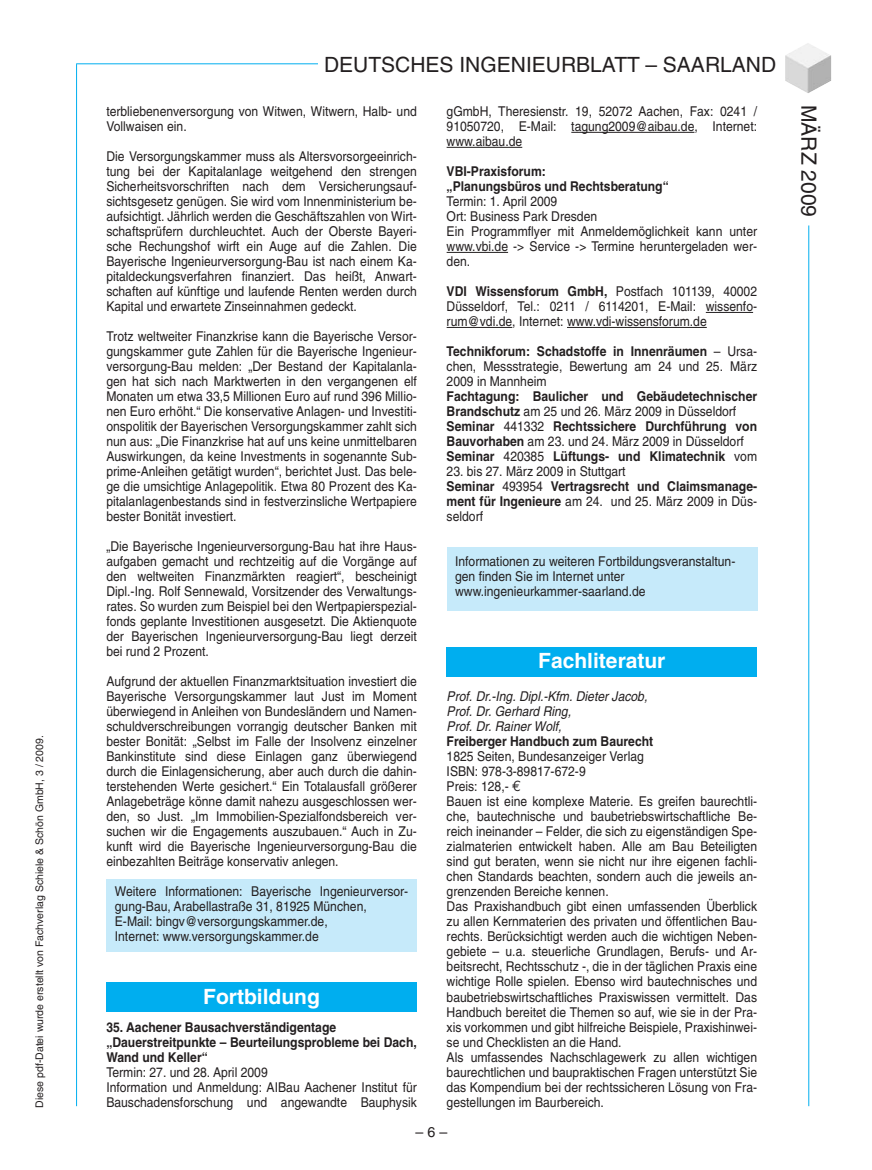
<style>
.page{position:relative;width:872px;height:1170px;background:#fff}
.page>*{position:absolute;margin:0;border:0;box-sizing:border-box;transform-origin:0 0}
.t1{font:21px "Helvetica";color:#231f20}
.t2{font:700 21px "Helvetica";color:#fff}
.t3{font:14.25px "Helvetica";color:#231f20}
.t4{font:13.5px/15px "Helvetica";color:#231f20;scale:.9 1}
.t5{font:700 13.5px/15px "Helvetica";color:#231f20;scale:.9 1}
.t6{font:italic 13.5px/15px "Helvetica";color:#231f20;scale:.9 1}
.t7{font:10.5px "Helvetica";color:#231f20}
.s1{font-weight:700}
.s2{font-weight:400}
.s3{font-family:"Euro Mono";font-size:15px}
</style>
<div class="page">
<div style="left:447px;top:546px;width:310px;height:64px;background:#c6eafa"></div>
<div style="left:106px;top:879px;width:311px;height:72px;background:#c6eafa"></div>
<hr style="left:76px;top:64px;width:1px;height:1042px;background:#00aeef">
<hr style="left:76px;top:63px;width:260px;height:1px;background:#00aeef">
<img style="left:785px;top:43px;width:46px;height:50px">
<div style="left:318px;top:55px;width:459px;height:30px;background:#fff"></div>
<hr style="left:808px;top:225px;width:1px;height:881px;background:#00aeef">
<hr style="left:571px;top:132px;width:123px;height:1px;background:#231f20">
<hr style="left:446px;top:147px;width:76px;height:1px;background:#231f20">
<hr style="left:446px;top:252px;width:62px;height:1px;background:#231f20">
<hr style="left:706px;top:312px;width:47px;height:1px;background:#231f20">
<hr style="left:446px;top:327px;width:66px;height:1px;background:#231f20">
<hr style="left:567px;top:327px;width:140px;height:1px;background:#231f20">
<div style="left:106px;top:982px;width:311px;height:30px;background:#00aeef"></div>
<div style="left:446px;top:647px;width:311px;height:30px;background:#00aeef"></div>
<p class="t7" style="left:36px;top:1107px;width:374px;rotate:-90deg">Diese pdf-Datei wurde erstellt von Fachverlag Schiele &amp; Schön GmbH, 3 / 2009.</p>
<h1 class="t1" style="left:324px;top:57px;width:453px">DEUTSCHES INGENIEURBLATT – SAARLAND</h1>
<p class="t4" style="left:106px;top:105px;width:346px">terbliebenenversorgung von Witwen, Witwern, Halb- und<br>Vollwaisen ein.</p>
<p class="t4" style="left:106px;top:150px;width:346px;text-align:justify">Die Versorgungskammer muss als Altersvorsorgeeinrich&shy;tung bei der Kapitalanlage weitgehend den strengen Sicherheitsvorschriften nach dem Versicherungsauf&shy;sichtsgesetz genügen. Sie wird vom Innenministerium be&shy;aufsichtigt. Jährlich werden die Geschäftszahlen von Wirt&shy;schaftsprüfern durchleuchtet. Auch der Oberste Bayeri&shy;sche Rechungshof wirft ein Auge auf die Zahlen. Die Bayerische Ingenieurversorgung-Bau ist nach einem Ka&shy;pitaldeckungsverfahren finanziert. Das heißt, Anwart&shy;schaften auf künftige und laufende Renten werden durch Kapital und erwartete Zinseinnahmen gedeckt.</p>
<p class="t4" style="left:106px;top:330px;width:346px;text-align:justify">Trotz weltweiter Finanzkrise kann die Bayerische Versor&shy;gungskammer gute Zahlen für die Bayerische Ingenieur&shy;versorgung-Bau melden: „Der Bestand der Kapitalanla&shy;gen hat sich nach Marktwerten in den vergangenen elf Monaten um etwa 33,5 Millionen Euro auf rund 396 Millio&shy;nen Euro erhöht.“ Die konservative Anlagen- und Investiti&shy;onspolitik der Bayerischen Versorgungskammer zahlt sich nun aus: „Die Finanzkrise hat auf uns keine unmittelbaren Auswirkungen, da keine Investments in sogenannte Sub&shy;prime-Anleihen getätigt wurden“, berichtet Just. Das bele&shy;ge die umsichtige Anlagepolitik. Etwa 80 Prozent des Ka&shy;pitalanlagenbestands sind in festverzinsliche Wertpapiere bester Bonität investiert.</p>
<p class="t4" style="left:106px;top:540px;width:346px;text-align:justify">„Die Bayerische Ingenieurversorgung-Bau hat ihre Haus&shy;aufgaben gemacht und rechtzeitig auf die Vorgänge auf den weltweiten Finanzmärkten reagiert“, bescheinigt Dipl.-Ing. Rolf Sennewald, Vorsitzender des Verwaltungs&shy;rates. So wurden zum Beispiel bei den Wertpapierspezial&shy;fonds geplante Investitionen ausgesetzt. Die Aktienquote der Bayerischen Ingenieurversorgung-Bau liegt derzeit bei rund 2 Prozent.</p>
<p class="t4" style="left:106px;top:675px;width:346px;text-align:justify">Aufgrund der aktuellen Finanzmarktsituation investiert die Bayerische Versorgungskammer laut Just im Moment überwiegend in Anleihen von Bundesländern und Namen&shy;schuldverschreibungen vorrangig deutscher Banken mit bester Bonität: „Selbst im Falle der Insolvenz einzelner Bankinstitute sind diese Einlagen ganz überwiegend durch die Einlagensicherung, aber auch durch die dahin&shy;terstehenden Werte gesichert.“ Ein Totalausfall größerer Anlagebeträge könne damit nahezu ausgeschlossen wer&shy;den, so Just. „Im Immobilien-Spezialfondsbereich ver&shy;suchen wir die Engagements auszubauen.“ Auch in Zu&shy;kunft wird die Bayerische Ingenieurversorgung-Bau die einbezahlten Beiträge konservativ anlegen.</p>
<p class="t4" style="left:115px;top:885px;width:327px">Weitere Informationen: Bayerische Ingenieurversor&shy;gung-Bau, Arabellastraße 31, 81925 München,<br>E-Mail: bingv@versorgungskammer.de,<br>Internet: www.versorgungskammer.de</p>
<h1 class="t2" style="left:203px;top:988px;width:118px">Fortbildung</h1>
<p class="t5" style="left:106px;top:1020px;width:346px">35. Aachener Bausachverständigentage „Dauerstreitpunkte – Beurteilungsprobleme bei Dach,<br>Wand und Keller“</p>
<p class="t4" style="left:106px;top:1065px;width:346px">Termin: 27. und 28. April 2009<br>Information und Anmeldung: AIBau Aachener Institut für<br>Bauschadensforschung und angewandte Bauphysik</p>
<p class="t4" style="left:446px;top:105px;width:346px;text-align:justify">gGmbH, Theresienstr. 19, 52072 Aachen, Fax: 0241 / 91050720, E-Mail: tagung2009@aibau.de, Internet: www.aibau.de</p>
<p class="t5" style="left:446px;top:165px;width:248px">VBI-Praxisforum:<br>„Planungsbüros und Rechtsberatung“</p>
<p class="t4" style="left:446px;top:195px;width:346px">Termin: 1. April 2009<br>Ort: Business Park Dresden<br>Ein Programmflyer mit Anmeldemöglichkeit kann unter www.vbi.de -&gt; Service -&gt; Termine heruntergeladen wer&shy;den.</p>
<p class="t4" style="left:446px;top:285px;width:346px;text-align:justify"><span class="s1">VDI Wissensforum GmbH,</span> Postfach 101139, 40002<br>Düsseldorf, Tel.: 0211 / 6114201, E-Mail: wissenfo&shy;rum@vdi.de, Internet: www.vdi-wissensforum.de</p>
<p class="t4" style="left:446px;top:345px;width:346px;text-align:justify"><span class="s1">Technikforum: Schadstoffe in Innenräumen</span> – Ursa&shy;chen, Messstrategie, Bewertung am 24 und 25. März 2009 in Mannheim</p>
<p class="t5" style="left:446px;top:390px;width:346px">Fachtagung: Baulicher und Gebäudetechnischer Brandschutz <span class="s2">am 25 und 26. März 2009 in Düsseldorf </span>Seminar <span class="s2">441332</span> Rechtssichere Durchführung von Bauvorhaben <span class="s2">am 23. und 24. März 2009 in Düsseldorf </span>Seminar <span class="s2">420385</span> Lüftungs- und Klimatechnik <span class="s2">vom</span></p>
<p class="t4" style="left:446px;top:465px;width:346px">23. bis 27. März 2009 in Stuttgart<br><span class="s1">Seminar</span> 493954 <span class="s1">Vertragsrecht und Claimsmanage&shy;ment für Ingenieure</span> am 24. und 25. März 2009 in Düs&shy;seldorf</p>
<p class="t4" style="left:455px;top:555px;width:313px">Informationen zu weiteren Fortbildungsveranstaltun&shy;gen finden Sie im Internet unter www.ingenieurkammer-saarland.de</p>
<h1 class="t2" style="left:538px;top:653px;width:129px">Fachliteratur</h1>
<p class="t6" style="left:446px;top:690px;width:224px">Prof. Dr.-Ing. Dipl.-Kfm. Dieter Jacob,<br>Prof. Dr. Gerhard Ring,<br>Prof. Dr. Rainer Wolf,</p>
<p class="t5" style="left:446px;top:735px;width:231px">Freiberger Handbuch zum Baurecht</p>
<p class="t4" style="left:446px;top:750px;width:346px">1825 Seiten, Bundesanzeiger Verlag<br>ISBN: 978-3-89817-672-9<br>Preis: 128,- <span class="s3">€<br></span>Bauen ist eine komplexe Materie. Es greifen baurechtli&shy;che, bautechnische und baubetriebswirtschaftliche Be&shy;reich ineinander – Felder, die sich zu eigenständigen Spe&shy;zialmaterien entwickelt haben. Alle am Bau Beteiligten sind gut beraten, wenn sie nicht nur ihre eigenen fachli&shy;chen Standards beachten, sondern auch die jeweils an&shy;grenzenden Bereiche kennen.<br>Das Praxishandbuch gibt einen umfassenden Überblick zu allen Kernmaterien des privaten und öffentlichen Bau&shy;rechts. Berücksichtigt werden auch die wichtigen Neben&shy;gebiete – u.a. steuerliche Grundlagen, Berufs- und Ar&shy;beitsrecht, Rechtsschutz -, die in der täglichen Praxis eine wichtige Rolle spielen. Ebenso wird bautechnisches und baubetriebswirtschaftliches Praxiswissen vermittelt. Das Handbuch bereitet die Themen so auf, wie sie in der Pra&shy;xis vorkommen und gibt hilfreiche Beispiele, Praxishinwei&shy;se und Checklisten an die Hand.<br>Als umfassendes Nachschlagewerk zu allen wichtigen baurechtlichen und baupraktischen Fragen unterstützt Sie das Kompendium bei der rechtssicheren Lösung von Fra&shy;gestellungen im Baurbereich.</p>
<p class="t3" style="left:415px;top:1126px;width:33px">–6–</p>
<h1 class="t1" style="left:816px;top:105px;width:114px;rotate:90deg">MÄRZ 2009</h1>
</div>
